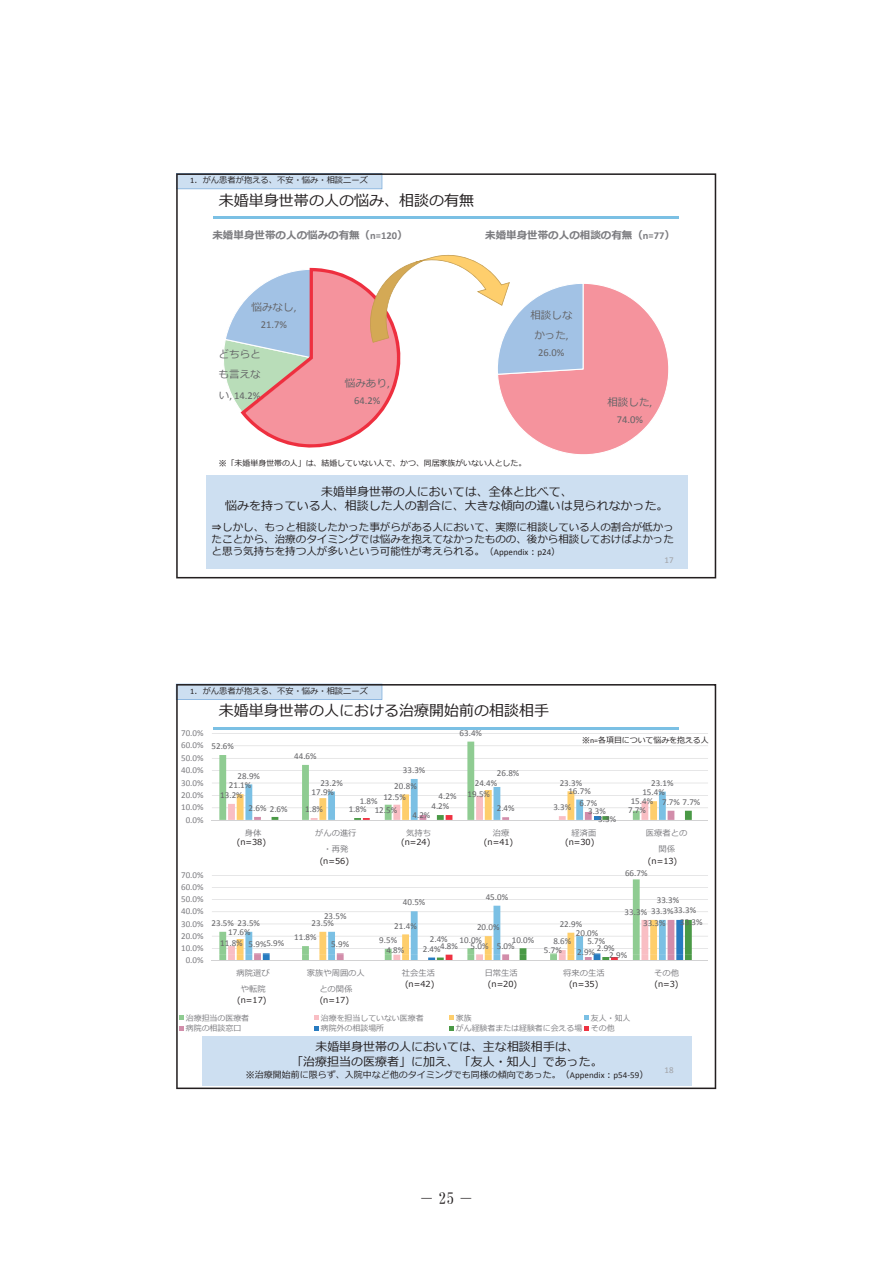
<style>
.page{position:relative;width:893px;height:1263px;background:#fff}
.page>*{position:absolute;margin:0;border:0;box-sizing:border-box;transform-origin:0 0}
.t1{font:15.75px "DFHS Mincho G W3 WIN RKSJ H";color:#231f20}
.t2{font:15px "Meiryo";color:#231f20}
.t3{font:12px/14.4px "Meiryo";color:#231f20;text-align:center}
.t4{font:10.5px/12.5px "Meiryo";color:#231f20;text-align:justify}
.t5{font:700 10.5px "Meiryo";color:#7c7c80}
.t6{font:10.5px/20.4px "Meiryo";color:#636366}
.t7{font:10.5px "Calibri";letter-spacing:-.005em;color:#636366}
.t8{font:9px "Calibri";letter-spacing:.005em;color:#636366}
.t9{font:9px "Calibri";letter-spacing:.005em;color:#7c7c80}
.t10{font:9px "Meiryo";color:#231f20}
.t11{font:9px "Calibri";color:#a1a2a6}
.t12{font:8.25px "Meiryo";color:#231f20}
.t13{font:8.25px/16px "Meiryo";color:#7c7c80;text-align:center}
.t14{font:7.95px "Meiryo";color:#7c7c80}
.t15{font:7.95px "Meiryo";color:#231f20}
.s1{font-family:"Calibri"}
.s2{font-family:"Meiryo"}
.s3{font-family:"MS Gothic"}
.s4{font-size:9px}
.s5{font-family:"Calibri";font-size:9px}
</style>
<div class="page">
<svg style="left:176px;top:173px;width:540px;height:405px"></svg>
<svg style="left:176px;top:684px;width:540px;height:405px"></svg>
<p class="t12" style="left:190px;top:175px;width:179px"><span class="s1">1</span>．がん患者が抱える、不安・悩み・相談ニーズ</p>
<h2 class="t2" style="left:219px;top:190px;width:257px">未婚単身世帯の人の悩み、相談の有無</h2>
<p class="t5" style="left:212px;top:228px;width:197px">未婚単身世帯の人の悩みの有無（<span class="s1">n=120</span>）</p>
<p class="t5" style="left:485px;top:228px;width:191px">未婚単身世帯の人の相談の有無（<span class="s1">n=77</span>）</p>
<p class="t6" style="left:252px;top:297px;width:46px">悩みなし<span class="s1">,</span></p>
<p class="t7" style="left:261px;top:317px;width:28px">21.7%</p>
<p class="t6" style="left:219px;top:344px;width:44px">どちらとも言えな</p>
<p class="t7" style="left:219px;top:389px;width:43px"><span class="s2">い</span>, 14.2%</p>
<p class="t6" style="left:345px;top:374px;width:46px">悩みあり<span class="s1">,</span></p>
<p class="t7" style="left:354px;top:394px;width:28px">64.2%</p>
<p class="t6" style="left:530px;top:305px;width:44px;text-align:center">相談しなかった<span class="s1">,</span></p>
<p class="t7" style="left:538px;top:346px;width:28px">26.0%</p>
<p class="t15" style="left:219px;top:457px;width:309px"><span class="s3">※</span>「未婚単身世帯の人」は、結婚していない人で、かつ、同居家族がいない人とした。</p>
<p class="t6" style="left:607px;top:392px;width:46px">相談した<span class="s1">,</span></p>
<p class="t7" style="left:617px;top:412px;width:28px">74.0%</p>
<h3 class="t3" style="left:225px;top:485px;width:445px">未婚単身世帯の人においては、全体と比べて、<br>悩みを持っている人、相談した人の割合に、大きな傾向の違いは⾒られなかった。</h3>
<p class="t4" style="left:212px;top:521px;width:464px"><span class="s3">⇒</span>しかし、もっと相談したかった事がらがある人において、実際に相談している人の割合が低かったことから、治療のタイミングでは悩みを抱えてなかったものの、後から相談しておけばよかったと思う気持ちを持つ人が多いという可能性が考えられる。<span class="s4">（</span><span class="s5">Appendix</span><span class="s4">：</span><span class="s5">p24</span><span class="s4">）</span></p>
<p class="t11" style="left:664px;top:554px;width:11px">17</p>
<p class="t12" style="left:190px;top:685px;width:179px"><span class="s1">1</span>．がん患者が抱える、不安・悩み・相談ニーズ</p>
<p class="t9" style="left:181px;top:727px;width:24px">70.0%</p>
<p class="t9" style="left:181px;top:740px;width:24px">60.0%</p>
<p class="t9" style="left:181px;top:752px;width:24px">50.0%</p>
<h2 class="t2" style="left:219px;top:700px;width:332px">未婚単身世帯の人における治療開始前の相談相手</h2>
<p class="t8" style="left:212px;top:740px;width:24px">52.6%</p>
<p class="t8" style="left:294px;top:750px;width:24px">44.6%</p>
<p class="t8" style="left:460px;top:727px;width:24px">63.4%</p>
<p class="t15" style="left:582px;top:735px;width:128px"><span class="s3">※</span><span class="s1">n=</span>各項目について悩みを抱える人</p>
<p class="t8" style="left:403px;top:764px;width:24px">33.3%</p>
<p class="t8" style="left:497px;top:767px;width:24px">26.8%</p>
<p class="t9" style="left:181px;top:764px;width:24px">40.0%</p>
<p class="t8" style="left:238px;top:770px;width:24px">28.9%</p>
<p class="t8" style="left:394px;top:780px;width:24px">20.8%</p>
<p class="t8" style="left:475px;top:778px;width:24px">24.4%</p>
<p class="t8" style="left:560px;top:777px;width:24px">23.3%</p>
<p class="t8" style="left:320px;top:777px;width:24px">23.2%</p>
<p class="t9" style="left:181px;top:777px;width:24px">30.0%</p>
<p class="t8" style="left:651px;top:777px;width:24px">23.1%</p>
<p class="t8" style="left:229px;top:780px;width:24px">21.1%</p>
<p class="t8" style="left:568px;top:785px;width:24px">16.7%</p>
<p class="t8" style="left:312px;top:786px;width:24px">17.9%</p>
<p class="t8" style="left:642px;top:787px;width:24px">15.4%</p>
<p class="t8" style="left:383px;top:791px;width:24px">12.5%</p>
<p class="t8" style="left:468px;top:788px;width:24px">19.5%</p>
<p class="t9" style="left:181px;top:789px;width:24px">20.0%</p>
<p class="t8" style="left:220px;top:789px;width:24px">13.2%</p>
<p class="t8" style="left:439px;top:790px;width:19px">4.2%</p>
<p class="t8" style="left:631px;top:795px;width:24px">15.4%</p>
<p class="t8" style="left:360px;top:795px;width:19px">1.8%</p>
<p class="t8" style="left:579px;top:797px;width:19px">6.7%</p>
<p class="t8" style="left:662px;top:796px;width:40px">7.7% 7.7%</p>
<p class="t8" style="left:431px;top:801px;width:19px">4.2%</p>
<p class="t8" style="left:553px;top:802px;width:19px">3.3%</p>
<p class="t9" style="left:181px;top:802px;width:24px">10.0%</p>
<p class="t8" style="left:249px;top:803px;width:41px">2.6% 2.6%</p>
<p class="t8" style="left:497px;top:803px;width:19px">2.4%</p>
<p class="t8" style="left:305px;top:803px;width:19px">1.8%</p>
<p class="t8" style="left:349px;top:803px;width:19px">1.8%</p>
<p class="t8" style="left:588px;top:805px;width:19px">3.3%</p>
<p class="t8" style="left:375px;top:804px;width:24px">12.5%</p>
<p class="t8" style="left:628px;top:804px;width:19px">7.7%</p>
<p class="t8" style="left:412px;top:810px;width:19px">4.2%</p>
<p class="t9" style="left:186px;top:814px;width:19px">0.0%</p>
<p class="t8" style="left:598px;top:813px;width:19px">3.3%</p>
<p class="t13" style="left:245px;top:825px;width:18px">身体</p>
<p class="t13" style="left:315px;top:825px;width:43px">がんの進行・再発</p>
<p class="t13" style="left:406px;top:825px;width:26px">気持ち</p>
<p class="t13" style="left:493px;top:825px;width:18px">治療</p>
<p class="t13" style="left:571px;top:825px;width:26px">経済面</p>
<p class="t13" style="left:646px;top:825px;width:43px">医療者との関係</p>
<p class="t12" style="left:401px;top:836px;width:31px">(n=24)</p>
<p class="t12" style="left:484px;top:836px;width:31px">(n=41)</p>
<p class="t12" style="left:565px;top:836px;width:31px">(n=30)</p>
<p class="t12" style="left:237px;top:836px;width:31px">(n=38)</p>
<p class="t12" style="left:320px;top:855px;width:31px">(n=56)</p>
<p class="t12" style="left:648px;top:855px;width:31px">(n=13)</p>
<p class="t9" style="left:181px;top:869px;width:24px">70.0%</p>
<p class="t8" style="left:625px;top:867px;width:24px">66.7%</p>
<p class="t9" style="left:181px;top:881px;width:24px">60.0%</p>
<p class="t9" style="left:181px;top:893px;width:24px">50.0%</p>
<p class="t8" style="left:403px;top:897px;width:24px">40.5%</p>
<p class="t8" style="left:486px;top:891px;width:24px">45.0%</p>
<p class="t9" style="left:181px;top:906px;width:24px">40.0%</p>
<p class="t9" style="left:181px;top:918px;width:24px">30.0%</p>
<p class="t9" style="left:181px;top:930px;width:24px">20.0%</p>
<p class="t9" style="left:181px;top:942px;width:24px">10.0%</p>
<p class="t8" style="left:324px;top:910px;width:24px">23.5%</p>
<p class="t8" style="left:212px;top:917px;width:50px">23.5% 23.5%</p>
<p class="t8" style="left:312px;top:917px;width:24px">23.5%</p>
<p class="t8" style="left:394px;top:920px;width:24px">21.4%</p>
<p class="t8" style="left:477px;top:922px;width:24px">20.0%</p>
<p class="t8" style="left:228px;top:926px;width:24px">17.6%</p>
<p class="t8" style="left:294px;top:932px;width:24px">11.8%</p>
<p class="t8" style="left:379px;top:934px;width:19px">9.5%</p>
<p class="t8" style="left:460px;top:934px;width:24px">10.0%</p>
<p class="t8" style="left:430px;top:933px;width:19px">2.4%</p>
<p class="t8" style="left:512px;top:934px;width:24px">10.0%</p>
<p class="t8" style="left:220px;top:937px;width:24px">11.8%</p>
<p class="t8" style="left:266px;top:937px;width:19px">5.9%</p>
<p class="t8" style="left:249px;top:939px;width:19px">5.9%</p>
<p class="t8" style="left:331px;top:939px;width:19px">5.9%</p>
<p class="t8" style="left:497px;top:940px;width:19px">5.0%</p>
<p class="t8" style="left:471px;top:940px;width:19px">5.0%</p>
<p class="t8" style="left:440px;top:940px;width:19px">4.8%</p>
<p class="t8" style="left:423px;top:943px;width:19px">2.4%</p>
<p class="t8" style="left:386px;top:945px;width:19px">4.8%</p>
<p class="t9" style="left:186px;top:954px;width:19px">0.0%</p>
<p class="t8" style="left:657px;top:894px;width:24px">33.3%</p>
<p class="t8" style="left:674px;top:905px;width:24px">33.3%</p>
<p class="t8" style="left:625px;top:906px;width:50px">33.3% 33.3%</p>
<p class="t8" style="left:560px;top:918px;width:24px">22.9%</p>
<p class="t8" style="left:643px;top:917px;width:24px">33.3%</p>
<p class="t8" style="left:576px;top:928px;width:24px">20.0%</p>
<p class="t8" style="left:587px;top:935px;width:19px">5.7%</p>
<p class="t8" style="left:553px;top:935px;width:19px">8.6%</p>
<p class="t8" style="left:597px;top:942px;width:19px">2.9%</p>
<p class="t8" style="left:544px;top:944px;width:19px">5.7%</p>
<p class="t8" style="left:577px;top:946px;width:19px">2.9%</p>
<p class="t8" style="left:609px;top:949px;width:19px">2.9%</p>
<p class="t8" style="left:680px;top:916px;width:24px">33.3%</p>
<p class="t13" style="left:237px;top:966px;width:35px">病院選びや転院</p>
<p class="t13" style="left:307px;top:966px;width:59px">家族や周囲の人との関係</p>
<p class="t13" style="left:402px;top:966px;width:35px">社会生活</p>
<p class="t13" style="left:485px;top:966px;width:35px">日常生活</p>
<p class="t13" style="left:563px;top:966px;width:43px">将来の生活</p>
<p class="t13" style="left:654px;top:966px;width:26px">その他</p>
<p class="t14" style="left:186px;top:1013px;width:65px">治療担当の医療者</p>
<p class="t14" style="left:321px;top:1013px;width:104px">治療を担当していない医療者</p>
<p class="t14" style="left:456px;top:1013px;width:17px">家族</p>
<p class="t14" style="left:591px;top:1013px;width:41px">友人・知人</p>
<p class="t14" style="left:186px;top:1023px;width:57px">病院の相談窓口</p>
<p class="t14" style="left:321px;top:1023px;width:65px">病院外の相談場所</p>
<p class="t14" style="left:456px;top:1023px;width:160px">がん経験者または経験者に会える場 その他</p>
<p class="t11" style="left:664px;top:1065px;width:11px">18</p>
<p class="t12" style="left:405px;top:978px;width:31px">(n=42)</p>
<p class="t12" style="left:488px;top:978px;width:31px">(n=20)</p>
<p class="t12" style="left:569px;top:978px;width:31px">(n=35)</p>
<p class="t12" style="left:654px;top:978px;width:26px">(n=3)</p>
<p class="t12" style="left:237px;top:994px;width:31px">(n=17)</p>
<p class="t12" style="left:320px;top:994px;width:31px">(n=17)</p>
<h3 class="t3" style="left:291px;top:1040px;width:313px">未婚単身世帯の人においては、主な相談相手は、<br>「治療担当の医療者」に加え、「友人・知人」であった。</h3>
<p class="t10" style="left:246px;top:1068px;width:404px"><span class="s3">※</span>治療開始前に限らず、入院中など他のタイミングでも同様の傾向であった。（<span class="s1">Appendix</span>：<span class="s1">p54-59</span>）</p>
<h1 class="t1" style="left:419px;top:1191px;width:57px">－25－</h1>
</div>
